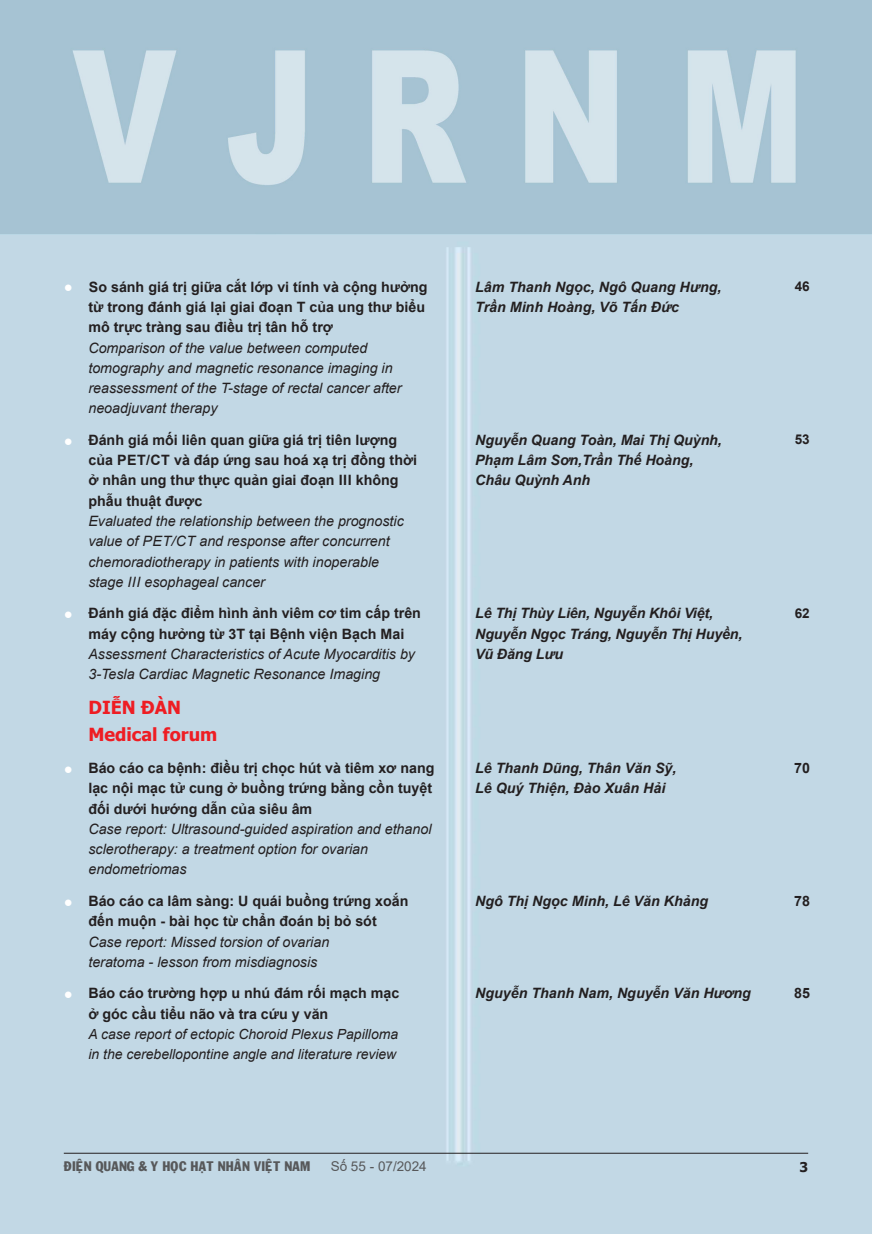
<style>
.page{position:relative;width:872px;height:1234px;background:#fff}
.page>*{position:absolute;margin:0;border:0;box-sizing:border-box;transform-origin:0 0}
.titbai{font:700 18px "Tahoma";color:#ee1d23}
.t1{font:15px "Arial";color:#fff}
.titbai-2{font:italic 14.25px/20.2px "Arial";color:#231f20}
.titbai-3{font:700 14.25px/20.2px "Arial";color:#231f20}
.tacgia{font:italic 700 14.25px "Arial";letter-spacing:-.005em;color:#231f20}
.tittienganh{font:italic 700 14.25px "Arial";color:#231f20}
.t2{font:italic 13.95px "Arial";color:#231f20}
.t3{font:13.5px "VNI Franko";color:#57585a}
.t4{font:13.5px "Arial";color:#57585a}
.t5{font:700 13.5px "Arial";color:#231f20}
.t6{font:700 13.5px "Tahoma";color:#231f20}
</style>
<div class="page">
<div style="left:0;top:235px;width:872px;height:998px;background:#c2d8e5"></div>
<img style="left:0;top:0;width:872px;height:235px">
<hr style="left:64px;top:1152px;width:744px;height:1px;background:#231f20">
<p class="t1" style="left:64px;top:276px;width:11px">●</p>
<p class="titbai-3" style="left:88px;top:277px;width:341px">So sánh giá trị giữa cắt lớp vi tính và cộng hưởng từ trong đánh giá lại giai đoạn T của ung thư biểu mô trực tràng sau điều trị tân hỗ trợ</p>
<p class="titbai-2" style="left:88px;top:337px;width:280px">Comparison of the value between computed</p>
<p class="titbai-2" style="left:88px;top:358px;width:306px">tomography and magnetic resonance imaging in</p>
<p class="titbai-2" style="left:88px;top:378px;width:315px">reassessment of the T-stage of rectal cancer after</p>
<p class="titbai-2" style="left:88px;top:398px;width:131px">neoadjuvant therapy</p>
<p class="t1" style="left:64px;top:430px;width:11px">●</p>
<p class="titbai-3" style="left:88px;top:430px;width:310px">Đánh giá mối liên quan giữa giá trị tiên lượng</p>
<p class="titbai-3" style="left:88px;top:450px;width:330px">của PET/CT và đáp ứng sau hoá xạ trị đồng thời</p>
<p class="titbai-3" style="left:88px;top:470px;width:312px">ở nhân ung thư thực quản giai đoạn III không</p>
<p class="titbai-3" style="left:88px;top:490px;width:115px">phẫu thuật được</p>
<p class="titbai-2" style="left:88px;top:511px;width:317px">Evaluated the relationship between the prognostic value of PET/CT and response after concurrent chemoradiotherapy in patients with inoperable</p>
<p class="titbai-2" style="left:88px;top:571px;width:178px">stage III esophageal cancer</p>
<p class="t1" style="left:64px;top:603px;width:11px">●</p>
<p class="titbai-3" style="left:88px;top:603px;width:334px">Đánh giá đặc điểm hình ảnh viêm cơ tim cấp trên máy cộng hưởng từ 3T tại Bệnh viện Bạch Mai</p>
<p class="titbai-2" style="left:88px;top:644px;width:328px">Assessment Characteristics of Acute Myocarditis by<br>3-Tesla Cardiac Magnetic Resonance Imaging</p>
<p class="titbai" style="left:88px;top:695px;width:94px">DIỄN ĐÀN</p>
<p class="titbai" style="left:88px;top:722px;width:130px">Medical forum</p>
<p class="t1" style="left:64px;top:757px;width:11px">●</p>
<p class="titbai-3" style="left:88px;top:757px;width:347px">Báo cáo ca bệnh: điều trị chọc hút và tiêm xơ nang lạc nội mạc tử cung ở buồng trứng bằng cồn tuyệt đối dưới hướng dẫn của siêu âm</p>
<p class="titbai-2" style="left:88px;top:818px;width:344px">Case report: Ultrasound-guided aspiration and ethanol</p>
<p class="titbai-2" style="left:88px;top:839px;width:281px">sclerotherapy: a treatment option for ovarian</p>
<p class="titbai-2" style="left:88px;top:859px;width:100px">endometriomas</p>
<p class="t1" style="left:64px;top:890px;width:11px">●</p>
<p class="titbai-3" style="left:88px;top:890px;width:321px">Báo cáo ca lâm sàng: U quái buồng trứng xoắn</p>
<p class="titbai-3" style="left:88px;top:911px;width:290px">đến muộn - bài học từ chẩn đoán bị bỏ sót</p>
<p class="titbai-2" style="left:88px;top:931px;width:242px">Case report: Missed torsion of ovarian</p>
<p class="titbai-2" style="left:88px;top:951px;width:230px">teratoma - lesson from misdiagnosis</p>
<p class="t1" style="left:64px;top:983px;width:11px">●</p>
<p class="titbai-3" style="left:88px;top:983px;width:312px">Báo cáo trường hợp u nhú đám rối mạch mạc</p>
<p class="titbai-3" style="left:88px;top:1003px;width:241px">ở góc cầu tiểu não và tra cứu y văn</p>
<p class="t2" style="left:88px;top:1024px;width:311px">A case report of ectopic Choroid Plexus Papilloma</p>
<p class="t2" style="left:88px;top:1045px;width:309px">in the cerebellopontine angle and literature review</p>
<p class="tacgia" style="left:475px;top:277px;width:248px">Lâm Thanh Ngọc, Ngô Quang Hưng,</p>
<p class="tacgia" style="left:475px;top:297px;width:205px">Trần Minh Hoàng, Võ Tấn Đức</p>
<p class="tacgia" style="left:475px;top:430px;width:248px">Nguyễn Quang Toàn, Mai Thị Quỳnh,</p>
<p class="tacgia" style="left:475px;top:450px;width:220px">Phạm Lâm Sơn,Trần Thế Hoàng,</p>
<p class="tacgia" style="left:475px;top:471px;width:116px">Châu Quỳnh Anh</p>
<p class="tacgia" style="left:475px;top:604px;width:239px">Lê Thị Thùy Liên, Nguyễn Khôi Việt,</p>
<p class="tacgia" style="left:475px;top:624px;width:269px">Nguyễn Ngọc Tráng, Nguyễn Thị Huyền,</p>
<p class="tacgia" style="left:475px;top:644px;width:89px">Vũ Đăng Lưu</p>
<p class="tacgia" style="left:475px;top:758px;width:203px">Lê Thanh Dũng, Thân Văn Sỹ,</p>
<p class="tacgia" style="left:475px;top:778px;width:192px">Lê Quý Thiện, Đào Xuân Hải</p>
<p class="t5" style="left:794px;top:277px;width:17px">46</p>
<p class="t5" style="left:794px;top:430px;width:17px">53</p>
<p class="t5" style="left:794px;top:603px;width:17px">62</p>
<p class="titbai-3" style="left:794px;top:757px;width:17px">70</p>
<p class="tittienganh" style="left:475px;top:891px;width:234px">Ngô Thị Ngọc Minh, Lê Văn Khảng</p>
<p class="titbai-3" style="left:794px;top:890px;width:17px">78</p>
<p class="tittienganh" style="left:475px;top:983px;width:277px">Nguyễn Thanh Nam, Nguyễn Văn Hương</p>
<p class="titbai-3" style="left:794px;top:983px;width:17px">85</p>
<p class="t3" style="left:64px;top:1155px;width:248px">ÑIEÄN QUANG &amp; Y HOÏC HAÏT NHAÂN VIEÄT NAM</p>
<p class="t4" style="left:331px;top:1156px;width:98px">Số 55 - 07/2024</p>
<p class="t6" style="left:799px;top:1157px;width:10px">3</p>
</div>
